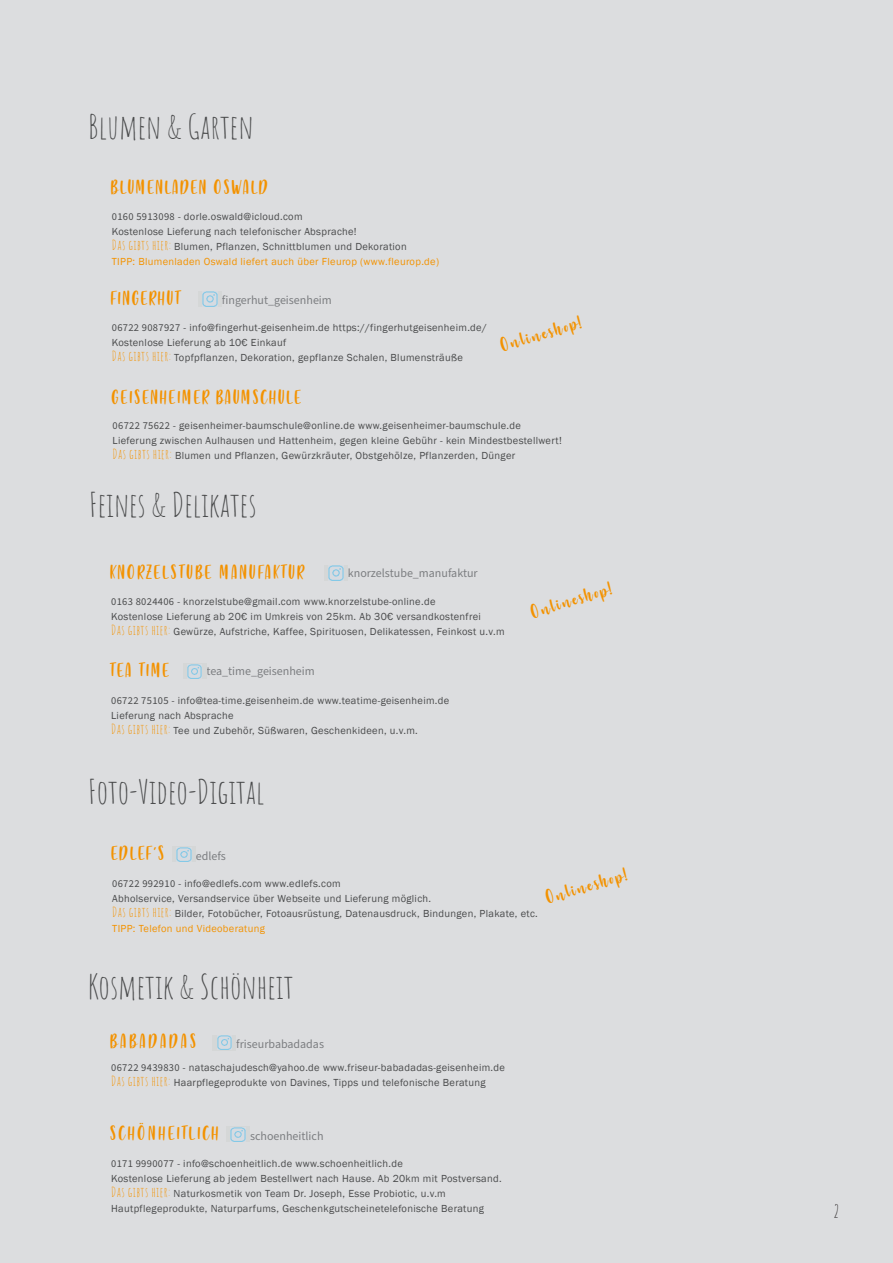
<style>
.page{position:relative;width:893px;height:1263px;background:#dcdddf}
.page>*{position:absolute;margin:0;border:0;box-sizing:border-box;transform-origin:0 0}
.t1{font:33px "Amatic SC";color:#494a4b}
.t2{font:22.5px "Strawberry Blossom";letter-spacing:.08em;color:#f39200}
.t3{font:22.5px "Strawberry Blossom";letter-spacing:.1em;color:#f39200}
.t4{font:22.5px "Strawberry Blossom";letter-spacing:.13em;color:#f39200}
.t5{font:18px "Amatic SC";color:#231f20}
.t6{font:12px "Source Sans Pro";color:#7c7e81}
.t7{font:10.5px "Franklin Gothic";letter-spacing:.03em;color:#494a4b}
.t8{font:10.5px "Franklin Gothic";letter-spacing:.03em;color:#f39200}
.s1{font-family:"Source Sans Pro"}
.s2{font-family:"Amatic SC";font-size:13.5px;color:#f39200}
</style>
<div class="page">
<svg style="left:202px;top:291px;width:16px;height:16px"></svg>
<img style="left:203px;top:292px;width:14px;height:14px">
<svg style="left:328px;top:565px;width:16px;height:16px"></svg>
<img style="left:329px;top:566px;width:14px;height:14px">
<div style="left:183px;top:663px;width:23px;height:16px;background:#d5d7d7"></div>
<img style="left:187px;top:664px;width:15px;height:15px">
<svg style="left:176px;top:849px;width:16px;height:11px"></svg>
<img style="left:177px;top:847px;width:14px;height:15px">
<div style="left:212px;top:1035px;width:24px;height:15px;background:#d5d7d7"></div>
<img style="left:217px;top:1035px;width:15px;height:15px">
<svg style="left:230px;top:1129px;width:16px;height:11px"></svg>
<img style="left:231px;top:1127px;width:14px;height:15px">
<p class="t1" style="left:88px;top:103px;width:167px">Blumen &amp; Garten</p>
<p class="t2" style="left:111px;top:176px;width:158px">BLUMENLADEN OSWALD</p>
<p class="t7" style="left:112px;top:210px;width:192px"><span class="s1">0160 5913098</span> - dorle.oswald@icloud.com</p>
<p class="t7" style="left:112px;top:225px;width:246px">Kostenlose Lieferung nach telefonischer Absprache!</p>
<p class="t7" style="left:112px;top:240px;width:296px"><span class="s2">Das gibts hier:</span> Blumen, Pflanzen, Schnittblumen und Dekoration</p>
<p class="t8" style="left:112px;top:255px;width:329px">TIPP: Blumenladen Oswald liefert auch über Fleurop (www.fleurop.de)</p>
<p class="t2" style="left:111px;top:287px;width:71px">FINGERHUT</p>
<p class="t6" style="left:222px;top:292px;width:111px">fingerhut_geisenheim</p>
<p class="t7" style="left:112px;top:321px;width:376px"><span class="s1">06722 9087927</span> - info@fingerhut-geisenheim.de https://fingerhutgeisenheim.de/</p>
<p class="t7" style="left:112px;top:336px;width:176px">Kostenlose Lieferung ab 10€ Einkauf</p>
<p class="t7" style="left:112px;top:351px;width:352px"><span class="s2">Das gibts hier:</span> Topfpflanzen, Dekoration, gepflanze Schalen, Blumensträuße</p>
<p class="t2" style="left:112px;top:386px;width:191px">GEISENHEIMER BAUMSCHULE</p>
<p class="t2" style="left:498px;top:335px;width:85px;rotate:-17deg">Onlineshop!</p>
<p class="t7" style="left:113px;top:419px;width:410px"><span class="s1">06722 75622</span> - geisenheimer-baumschule@online.de www.geisenheimer-baumschule.de</p>
<p class="t7" style="left:113px;top:434px;width:451px">Lieferung zwischen Aulhausen und Hattenheim, gegen kleine Gebühr - kein Mindestbestellwert!</p>
<p class="t7" style="left:113px;top:449px;width:404px"><span class="s2">Das gibts hier:</span> Blumen und Pflanzen, Gewürzkräuter, Obstgehölze, Pflanzerden, Dünger</p>
<p class="t1" style="left:89px;top:481px;width:169px">Feines &amp; Delikates</p>
<p class="t3" style="left:111px;top:561px;width:195px">KNORZELSTUBE MANUFAKTUR</p>
<p class="t6" style="left:348px;top:565px;width:131px">knorzelstube_manufaktur</p>
<p class="t7" style="left:111px;top:595px;width:326px"><span class="s1">0163 8024406</span> - knorzelstube@gmail.com www.knorzelstube-online.de</p>
<p class="t7" style="left:111px;top:610px;width:371px">Kostenlose Lieferung ab 20€ im Umkreis von 25km. Ab 30€ versandkostenfrei</p>
<p class="t7" style="left:111px;top:625px;width:395px"><span class="s2">Das gibts hier:</span> Gewürze, Aufstriche, Kaffee, Spirituosen, Delikatessen, Feinkost u.v.m</p>
<p class="t2" style="left:111px;top:659px;width:60px">TEA TIME</p>
<p class="t6" style="left:206px;top:663px;width:110px">tea_time_geisenheim</p>
<p class="t7" style="left:111px;top:693px;width:340px"><span class="s1">06722 75105</span> - info@tea-time.geisenheim.de www.teatime-geisenheim.de</p>
<p class="t7" style="left:111px;top:708px;width:124px">Lieferung nach Absprache</p>
<p class="t7" style="left:111px;top:723px;width:308px"><span class="s2">Das gibts hier:</span> Tee und Zubehör, Süßwaren, Geschenkideen, u.v.m.</p>
<p class="t1" style="left:88px;top:768px;width:178px">Foto-Video-Digital</p>
<p class="t2" style="left:528px;top:601px;width:85px;rotate:-17deg">Onlineshop!</p>
<p class="t2" style="left:112px;top:842px;width:55px">EDLEF‘S</p>
<p class="t7" style="left:112px;top:876px;width:230px"><span class="s1">06722 992910</span> - info@edlefs.com www.edlefs.com</p>
<p class="t7" style="left:112px;top:891px;width:320px">Abholservice, Versandservice über Webseite und Lieferung möglich.</p>
<p class="t7" style="left:112px;top:906px;width:427px"><span class="s2">Das gibts hier:</span> Bilder, Fotobücher, Fotoausrüstung, Datenausdruck, Bindungen, Plakate, etc.</p>
<p class="t8" style="left:112px;top:921px;width:154px">TIPP: Telefon und Videoberatung</p>
<p class="t6" style="left:196px;top:847px;width:32px">edlefs</p>
<p class="t2" style="left:543px;top:887px;width:85px;rotate:-17deg">Onlineshop!</p>
<p class="t1" style="left:88px;top:963px;width:207px">Kosmetik &amp; Schönheit</p>
<p class="t4" style="left:111px;top:1030px;width:88px">BABADADAS</p>
<p class="t6" style="left:236px;top:1036px;width:89px">friseurbabadadas</p>
<p class="t7" style="left:111px;top:1060px;width:395px"><span class="s1">06722 9439830</span> - nataschajudesch@yahoo.de www.friseur-babadadas-geisenheim.de</p>
<p class="t7" style="left:111px;top:1075px;width:376px"><span class="s2">Das gibts hier:</span> Haarpflegeprodukte von Davines, Tipps und telefonische Beratung</p>
<p class="t3" style="left:111px;top:1122px;width:110px">SCHÖNHEITLICH</p>
<p class="t6" style="left:250px;top:1127px;width:75px">schoenheitlich</p>
<p class="t7" style="left:111px;top:1156px;width:293px"><span class="s1">0171 9990077</span> - info@schoenheitlich.de www.schoenheitlich.de</p>
<p class="t7" style="left:111px;top:1171px;width:392px">Kostenlose Lieferung ab jedem Bestellwert nach Hause. Ab 20km mit Postversand.</p>
<p class="t7" style="left:111px;top:1186px;width:336px"><span class="s2">Das gibts hier:</span> Naturkosmetik von Team Dr. Joseph, Esse Probiotic, u.v.m</p>
<p class="t7" style="left:111px;top:1201px;width:374px">Hautpflegeprodukte, Naturparfums, Geschenkgutscheinetelefonische Beratung</p>
<p class="t5" style="left:833px;top:1198px;width:8px">2</p>
</div>
